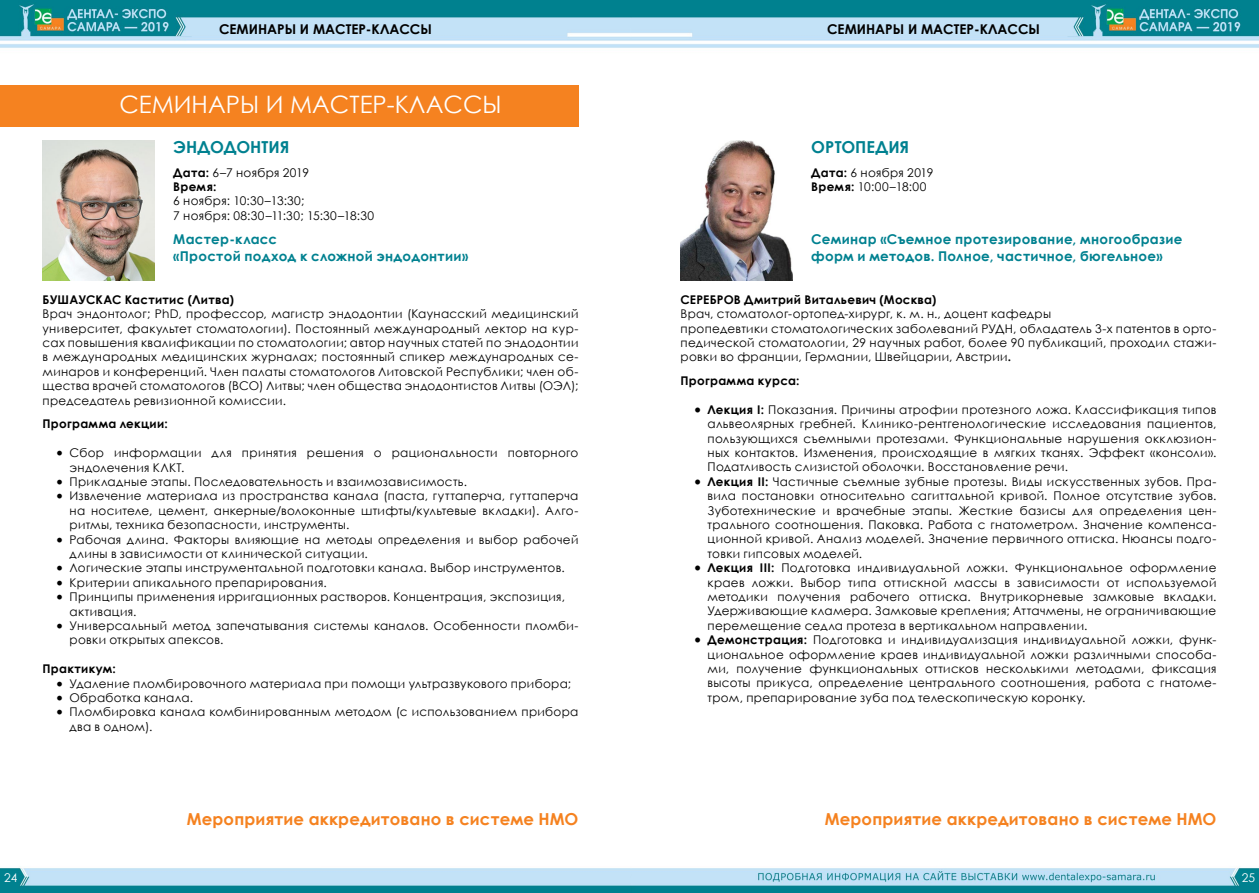
<style>
.page{position:relative;width:1259px;height:893px;background:#fff}
.page>*{position:absolute;margin:0;border:0;box-sizing:border-box;transform-origin:0 0}
.t1{font:24px "Century Gothic";color:#fff}
.t2{font:700 16.5px "Century Gothic";letter-spacing:.01em;color:#f58220}
.t3{font:700 16.5px "Century Gothic";color:#008190}
.t4{font:700 13.5px/16.2px "Century Gothic";letter-spacing:.02em;color:#008190}
.t5{font:700 13.5px "Century Gothic";color:#000}
.t6{font:12px/14.4px "Century Gothic";letter-spacing:.025em;color:#000}
.t7{font:700 12px "Century Gothic";letter-spacing:.025em;color:#000}
.t8{font:12px "Century Gothic";color:#fff}
.s1{font-weight:700}
.s2{font-family:"Minion Pro";font-size:18px}
.s3{font-family:"Minion Pro";font-weight:700;font-size:18px}
</style>
<div class="page">
<img style="left:0;top:0;width:1259px;height:893px">
<div style="left:0;top:85px;width:578px;height:42px;background:#f58220"></div>
<img style="left:43px;top:140px;width:111px;height:140px">
<img style="left:680px;top:140px;width:112px;height:140px">
<p class="t5" style="left:219px;top:19px;width:214px">СЕМИНАРЫ И МАСТЕР-КЛАССЫ</p>
<h1 class="t1" style="left:119px;top:88px;width:384px">СЕМИНАРЫ И МАСТЕР-КЛАССЫ</h1>
<h2 class="t3" style="left:173px;top:134px;width:118px">ЭНДОДОНТИЯ</h2>
<p class="t6" style="left:173px;top:165px;width:137px"><span class="s1">Дата:</span> 6–7 ноября 2019<br><span class="s1">Время:</span></p>
<p class="t6" style="left:173px;top:194px;width:202px">6 ноября: 10:30–13:30;<br>7 ноября: 08:30–11:30; 15:30–18:30</p>
<p class="t4" style="left:173px;top:231px;width:296px">Мастер-класс<br>«Простой подход к сложной эндодонтии»</p>
<p class="t7" style="left:43px;top:290px;width:193px">БУШАУСКАС Каститис (Литва)</p>
<p class="t6" style="left:43px;top:306px;width:537px;text-align:justify">Врач эндонтолог; PhD, профессор, магистр эндодонтии (Каунасский медицинский университет, факультет стоматологии). Постоянный международный лектор на кур&shy;сах повышения квалификации по стоматологии; автор научных статей по эндодонтии в международных медицинских журналах; постоянный спикер международных се&shy;минаров и конференций. Член палаты стоматологов Литовской Республики; член об&shy;щества врачей стоматологов (ВСО) Литвы; член общества эндодонтистов Литвы (ОЭЛ); председатель ревизионной комиссии.</p>
<p class="t7" style="left:43px;top:415px;width:127px">Программа лекции:</p>
<p class="t6" style="left:70px;top:445px;width:510px;text-indent:-14px"><span class="s2">•</span> Сбор информации для принятия решения о рациональности повторного эндолечения КЛКТ.</p>
<p class="t6" style="left:56px;top:474px;width:412px"><span class="s2">•</span> Прикладные этапы. Последовательность и взаимозависимость.</p>
<p class="t6" style="left:70px;top:489px;width:510px;text-align:justify;text-indent:-14px"><span class="s2">•</span> Извлечение материала из пространства канала (паста, гуттаперча, гуттаперча на носителе, цемент, анкерные/волоконные штифты/культевые вкладки). Алго&shy;ритмы, техника безопасности, инструменты.</p>
<p class="t6" style="left:70px;top:532px;width:510px;text-indent:-14px"><span class="s2">•</span> Рабочая длина. Факторы влияющие на методы определения и выбор рабочей длины в зависимости от клинической ситуации.</p>
<p class="t6" style="left:56px;top:561px;width:510px"><span class="s2">•</span> Логические этапы инструментальной подготовки канала. Выбор инструментов.</p>
<p class="t6" style="left:56px;top:575px;width:272px"><span class="s2">•</span> Критерии апикального препарирования.</p>
<p class="t6" style="left:70px;top:589px;width:497px;text-indent:-14px"><span class="s2">•</span> Принципы применения ирригационных растворов. Концентрация, экспозиция, активация.</p>
<p class="t6" style="left:70px;top:618px;width:510px;text-indent:-14px"><span class="s2">•</span> Универсальный метод запечатывания системы каналов. Особенности пломби&shy;ровки открытых апексов.</p>
<p class="t7" style="left:43px;top:660px;width:75px">Практикум:</p>
<p class="t6" style="left:56px;top:676px;width:517px"><span class="s2">•</span> Удаление пломбировочного материала при помощи ультразвукового прибора;</p>
<p class="t6" style="left:56px;top:690px;width:138px"><span class="s2">•</span> Обработка канала.</p>
<p class="t6" style="left:70px;top:705px;width:510px;text-indent:-14px"><span class="s2">•</span> Пломбировка канала комбинированным методом (с использованием прибора два в одном).</p>
<h2 class="t2" style="left:187px;top:806px;width:393px">Мероприятие аккредитовано в системе НМО</h2>
<p class="t5" style="left:827px;top:19px;width:214px">СЕМИНАРЫ И МАСТЕР-КЛАССЫ</p>
<h2 class="t3" style="left:811px;top:134px;width:99px">ОРТОПЕДИЯ</h2>
<p class="t6" style="left:811px;top:165px;width:124px"><span class="s1">Дата:</span> 6 ноября 2019<br><span class="s1">Время:</span> 10:00–18:00</p>
<p class="t4" style="left:811px;top:231px;width:373px">Семинар «Съемное протезирование, многообразие форм и методов. Полное, частичное, бюгельное»</p>
<p class="t7" style="left:680px;top:290px;width:257px">СЕРЕБРОВ Дмитрий Витальевич (Москва)</p>
<p class="t6" style="left:680px;top:306px;width:537px">Врач, стоматолог-ортопед-хирург, к. м. н., доцент кафедры<br>пропедевтики стоматологических заболеваний РУДН, обладатель 3-х патентов в орто&shy;педической стоматологии, 29 научных работ, более 90 публикаций, проходил стажи&shy;ровки во франции, Германии, Швейцарии, Австрии<span class="s1">.</span></p>
<p class="t7" style="left:680px;top:371px;width:120px">Программа курса:</p>
<p class="t6" style="left:707px;top:402px;width:510px;text-align:justify;text-indent:-14px"><span class="s3">•</span> <span class="s1">Лекция I:</span> Показания. Причины атрофии протезного ложа. Классификация типов альвеолярных гребней. Клинико-рентгенологические исследования пациентов, пользующихся съемными протезами. Функциональные нарушения окклюзион&shy;ных контактов. Изменения, происходящие в мягких тканях. Эффект «консоли».<br>Податливость слизистой оболочки. Восстановление речи.</p>
<p class="t6" style="left:707px;top:474px;width:510px;text-align:justify;text-indent:-13px"><span class="s3">•</span> <span class="s1">Лекция II:</span> Частичные съемные зубные протезы. Виды искусственных зубов. Пра&shy;вила постановки относительно сагиттальной кривой. Полное отсутствие зубов.<br>Зуботехнические и врачебные этапы. Жесткие базисы для определения цен&shy;трального соотношения. Паковка. Работа с гнатометром. Значение компенса&shy;ционной кривой. Анализ моделей. Значение первичного оттиска. Нюансы подго&shy;товки гипсовых моделей.</p>
<p class="t6" style="left:707px;top:560px;width:510px;text-align:justify;text-indent:-14px"><span class="s3">•</span> <span class="s1">Лекция III:</span> Подготовка индивидуальной ложки. Функциональное оформление краев ложки. Выбор типа оттискной массы в зависимости от используемой методики получения рабочего оттиска. Внутрикорневые замковые вкладки.<br>Удерживающие кламера. Замковые крепления; Аттачмены, не ограничивающие перемещение седла протеза в вертикальном направлении.</p>
<p class="t6" style="left:707px;top:632px;width:510px;text-align:justify;text-indent:-13px"><span class="s3">•</span> <span class="s1">Демонстрация:</span> Подготовка и индивидуализация индивидуальной ложки, функ&shy;циональное оформление краев индивидуальной ложки различными способа&shy;ми, получение функциональных оттисков несколькими методами, фиксация высоты прикуса, определение центрального соотношения, работа с гнатоме&shy;тром, препарирование зуба под телескопическую коронку.</p>
<h2 class="t2" style="left:825px;top:806px;width:393px">Мероприятие аккредитовано в системе НМО</h2>
<p class="t8" style="left:4px;top:869px;width:15px">24</p>
<p class="t8" style="left:1241px;top:869px;width:15px">25</p>
</div>
